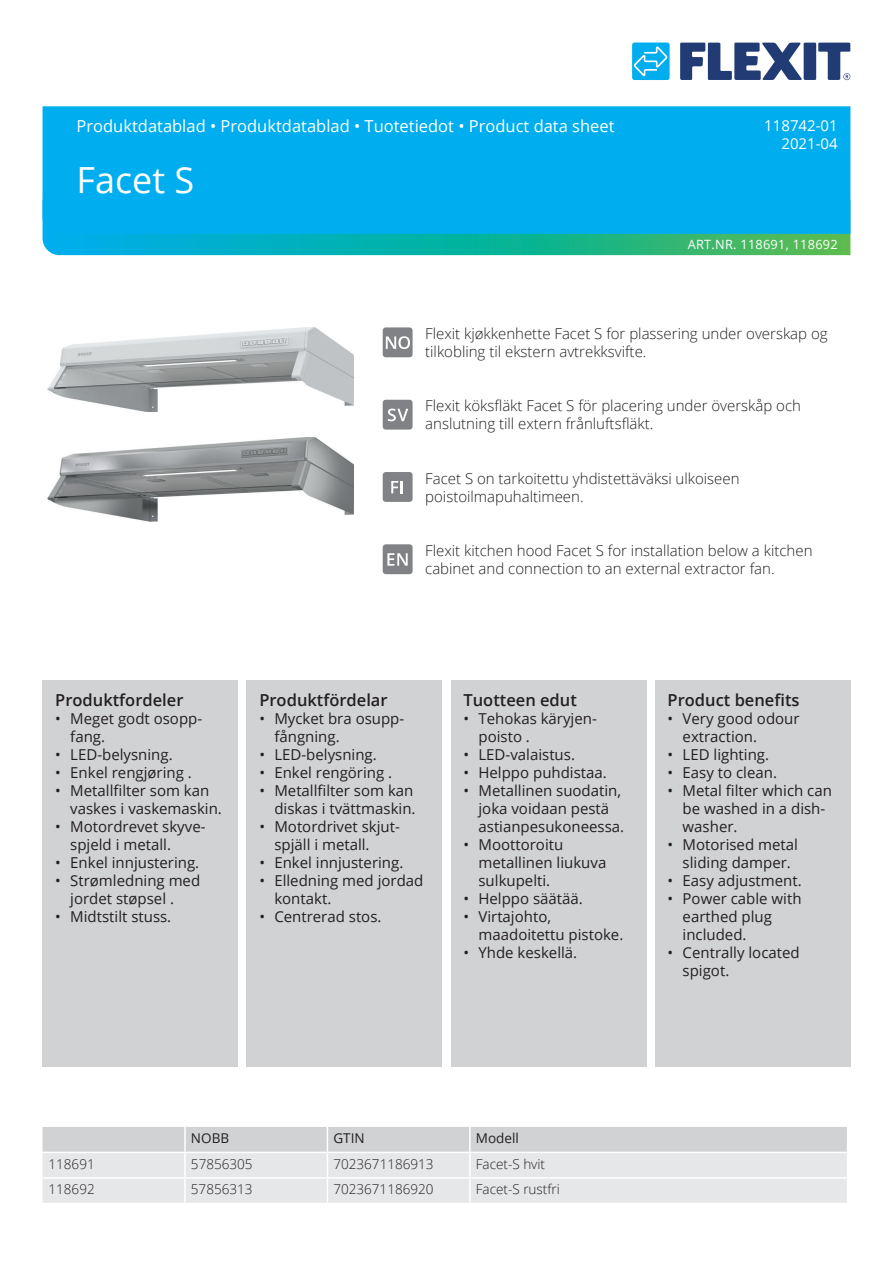
<style>
.page{position:relative;width:893px;height:1263px;background:#fff}
.page>*{position:absolute;margin:0;border:0;box-sizing:border-box;transform-origin:0 0}
.t1{font:36px "Open Sans";color:#fff}
.t2{font:16.5px "Open Sans";color:#fff}
.t3{font:600 16.5px "Open Sans";color:#231f20}
.t4{font:15px/18px "Open Sans";color:#231f20}
.t5{font:300 15px/18px "Open Sans";color:#231f20}
.t6{font:15px/18px "Open Sans";color:#fff;text-align:right}
.t7{font:300 13.5px "Open Sans";color:#231f20}
.t8{font:13.5px "Open Sans";color:#231f20}
.t9{font:12.75px "Open Sans";letter-spacing:.02em;color:#fff}
</style>
<div class="page">
<svg style="left:680px;top:43px;width:170px;height:37px"></svg>
<div style="left:632px;top:43px;width:38px;height:37px;background:#00aeef;border-radius:3px"></div>
<svg style="left:634px;top:46px;width:34px;height:30px"></svg>
<svg style="left:43px;top:234px;width:807px;height:21px;background:#16b3a0"></svg>
<div style="left:43px;top:106px;width:807px;height:128px;background:#00aeef"></div>
<div style="left:43px;top:680px;width:195px;height:387px;background:#d1d2d4"></div>
<svg style="left:43px;top:1127px;width:804px;height:76px;background:#e0e1e3"></svg>
<div style="left:247px;top:680px;width:195px;height:387px;background:#d1d2d4"></div>
<div style="left:451px;top:680px;width:195px;height:387px;background:#d1d2d4"></div>
<div style="left:655px;top:680px;width:195px;height:387px;background:#d1d2d4"></div>
<div style="left:383px;top:327px;width:30px;height:30px;background:#808285;border-radius:3px"></div>
<svg style="left:386px;top:336px;width:24px;height:13px"></svg>
<div style="left:383px;top:400px;width:30px;height:30px;background:#808285;border-radius:3px"></div>
<svg style="left:388px;top:409px;width:20px;height:12px"></svg>
<div style="left:383px;top:472px;width:30px;height:30px;background:#808285;border-radius:3px"></div>
<svg style="left:391px;top:481px;width:12px;height:12px"></svg>
<div style="left:383px;top:544px;width:30px;height:30px;background:#808285;border-radius:3px"></div>
<svg style="left:387px;top:553px;width:21px;height:13px"></svg>
<img style="left:48px;top:437px;width:306px;height:84px">
<img style="left:48px;top:327px;width:306px;height:85px">
<p class="t2" style="left:77px;top:114px;width:540px">Produktdatablad • Produktdatablad • Tuotetiedot • Product data sheet</p>
<h1 class="t1" style="left:77px;top:156px;width:119px">Facet S</h1>
<p class="t6" style="left:764px;top:116px;width:75px">118742-01<br>2021-04</p>
<p class="t9" style="left:688px;top:236px;width:151px">ART.NR. 118691, 118692</p>
<p class="t5" style="left:425px;top:324px;width:404px">Flexit kjøkkenhette Facet S for plassering under overskap og tilkobling til ekstern avtrekksvifte.</p>
<p class="t5" style="left:425px;top:396px;width:377px">Flexit köksfläkt Facet S för placering under överskåp och anslutning till extern frånluftsfläkt.</p>
<p class="t5" style="left:425px;top:469px;width:316px">Facet S on tarkoitettu yhdistettäväksi ulkoiseen poistoilmapuhaltimeen.</p>
<p class="t5" style="left:425px;top:541px;width:389px">Flexit kitchen hood Facet S for installation below a kitchen cabinet and connection to an external extractor fan.</p>
<p class="t3" style="left:55px;top:688px;width:130px">Produktfordeler</p>
<p class="t4" style="left:70px;top:709px;width:133px;text-indent:-15px">• Meget godt osopp&shy;fang.</p>
<p class="t4" style="left:55px;top:745px;width:119px">• LED-belysning.</p>
<p class="t4" style="left:55px;top:763px;width:138px">• Enkel rengjøring .</p>
<p class="t4" style="left:70px;top:781px;width:153px;text-indent:-15px">• Metallfilter som kan vaskes i vaskemaskin.</p>
<p class="t4" style="left:70px;top:817px;width:137px;text-indent:-15px">• Motordrevet skyve&shy;spjeld i metall.</p>
<p class="t4" style="left:55px;top:853px;width:145px">• Enkel innjustering.</p>
<p class="t4" style="left:70px;top:871px;width:131px;text-indent:-15px">• Strømledning med jordet støpsel .</p>
<p class="t4" style="left:55px;top:907px;width:118px">• Midtstilt stuss.</p>
<p class="t3" style="left:259px;top:688px;width:130px">Produktfördelar</p>
<p class="t4" style="left:274px;top:709px;width:131px;text-indent:-15px">• Mycket bra osupp&shy;fångning.</p>
<p class="t4" style="left:259px;top:745px;width:119px">• LED-belysning.</p>
<p class="t4" style="left:259px;top:763px;width:134px">• Enkel rengöring .</p>
<p class="t4" style="left:259px;top:781px;width:158px;text-align:right">• Metallfilter som kan diskas i tvättmaskin.</p>
<p class="t4" style="left:274px;top:817px;width:127px;text-indent:-15px">• Motordrivet skjut&shy;spjäll i metall.</p>
<p class="t4" style="left:259px;top:853px;width:145px">• Enkel innjustering.</p>
<p class="t4" style="left:274px;top:871px;width:151px;text-indent:-15px">• Elledning med jordad kontakt.</p>
<p class="t4" style="left:259px;top:907px;width:124px">• Centrerad stos.</p>
<p class="t3" style="left:463px;top:688px;width:115px">Tuotteen edut</p>
<p class="t4" style="left:478px;top:709px;width:120px;text-indent:-15px">• Tehokas käryjen&shy;poisto .</p>
<p class="t4" style="left:463px;top:745px;width:113px">• LED-valaistus.</p>
<p class="t4" style="left:463px;top:763px;width:145px">• Helppo puhdistaa.</p>
<p class="t4" style="left:478px;top:781px;width:147px;text-indent:-15px">• Metallinen suodatin, joka voidaan pestä astianpesukoneessa.</p>
<p class="t4" style="left:478px;top:835px;width:129px;text-indent:-15px">• Moottoroitu metallinen liukuva sulkupelti.</p>
<p class="t4" style="left:463px;top:889px;width:121px">• Helppo säätää.</p>
<p class="t4" style="left:478px;top:907px;width:146px;text-indent:-15px">• Virtajohto, maadoitettu pistoke.</p>
<p class="t4" style="left:463px;top:943px;width:115px">• Yhde keskellä.</p>
<p class="t3" style="left:668px;top:688px;width:133px">Product benefits</p>
<p class="t4" style="left:683px;top:709px;width:119px;text-indent:-15px">• Very good odour extraction.</p>
<p class="t4" style="left:668px;top:745px;width:103px">• LED lighting.</p>
<p class="t4" style="left:668px;top:763px;width:111px">• Easy to clean.</p>
<p class="t4" style="left:683px;top:781px;width:151px;text-indent:-15px">• Metal filter which can be washed in a dish&shy;washer.</p>
<p class="t4" style="left:668px;top:835px;width:132px;text-align:center">• Motorised metal sliding damper.</p>
<p class="t4" style="left:668px;top:871px;width:136px">• Easy adjustment.</p>
<p class="t4" style="left:683px;top:889px;width:120px;text-indent:-15px">• Power cable with earthed plug included.</p>
<p class="t4" style="left:683px;top:943px;width:119px;text-indent:-15px">• Centrally located spigot.</p>
<p class="t8" style="left:191px;top:1129px;width:40px">NOBB</p>
<p class="t8" style="left:333px;top:1129px;width:33px">GTIN</p>
<p class="t8" style="left:476px;top:1129px;width:45px">Modell</p>
<p class="t7" style="left:49px;top:1154px;width:48px">118691</p>
<p class="t7" style="left:191px;top:1154px;width:63px">57856305</p>
<p class="t7" style="left:333px;top:1154px;width:102px">7023671186913</p>
<p class="t7" style="left:476px;top:1154px;width:71px">Facet-S hvit</p>
<p class="t7" style="left:48px;top:1180px;width:48px">118692</p>
<p class="t7" style="left:191px;top:1180px;width:63px">57856313</p>
<p class="t7" style="left:333px;top:1180px;width:102px">7023671186920</p>
<p class="t7" style="left:476px;top:1180px;width:85px">Facet-S rustfri</p>
</div>
